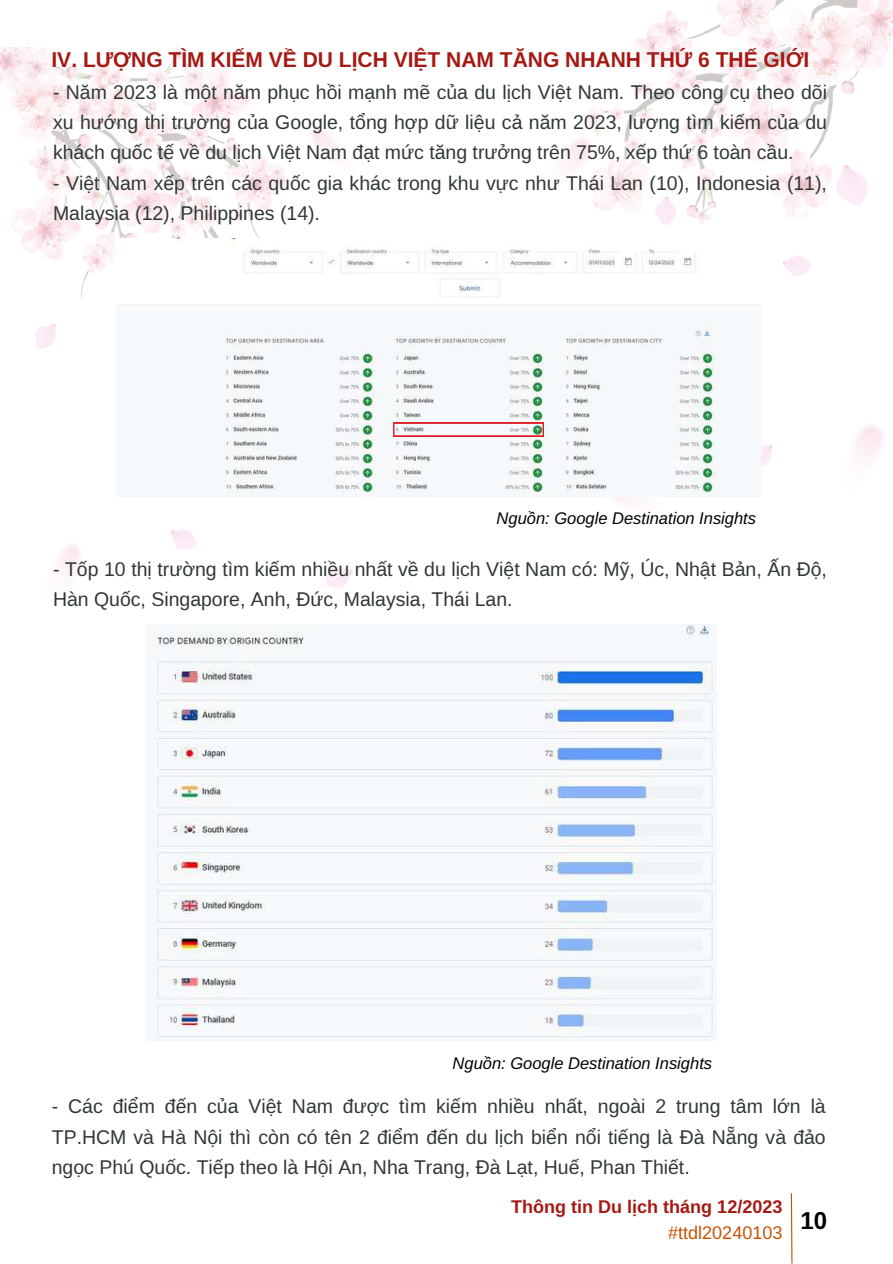
<style>
.page{position:relative;width:893px;height:1264px;background:#fff}
.page>*{position:absolute;margin:0;border:0;box-sizing:border-box;transform-origin:0 0}
.t1{font:700 24px "Libra Sans";color:#000}
.t2{font:700 21px "Libra Sans";color:#a51914}
.t3{font:19.5px/30.3px "Libra Sans";color:#303833;text-align:justify}
.t4{font:700 18px "Libra Sans";color:#a51914}
.t5{font:18px "Libra Sans";color:#c85103}
.t6{font:italic 16.5px "Libra Sans";color:#000}
</style>
<div class="page">
<img style="left:0;top:48px;width:375px;height:540px">
<img style="left:534px;top:0;width:358px;height:504px">
<img style="left:152px;top:625px;width:564px;height:415px">
<svg style="left:790px;top:1193px;width:3px;height:70px"></svg>
<img style="left:116px;top:238px;width:644px;height:258px">
<svg style="left:393px;top:423px;width:150px;height:13px"></svg>
<p class="t2" style="left:51px;top:48px;width:759px">IV. LƯỢNG TÌM KIẾM VỀ DU LỊCH VIỆT NAM TĂNG NHANH THỨ 6 THẾ GIỚI</p>
<p class="t3" style="left:53px;top:77px;width:775px">- Năm 2023 là một năm phục hồi mạnh mẽ của du lịch Việt Nam. Theo công cụ theo dõi xu hướng thị trường của Google, tổng hợp dữ liệu cả năm 2023, lượng tìm kiếm của du khách quốc tế về du lịch Việt Nam đạt mức tăng trưởng trên 75%, xếp thứ 6 toàn cầu.</p>
<p class="t3" style="left:53px;top:168px;width:775px">- Việt Nam xếp trên các quốc gia khác trong khu vực như Thái Lan (10), Indonesia (11),<br>Malaysia (12), Philippines (14).</p>
<p class="t6" style="left:496px;top:508px;width:261px">Nguồn: Google Destination Insights</p>
<p class="t3" style="left:53px;top:554px;width:775px">- Tốp 10 thị trường tìm kiếm nhiều nhất về du lịch Việt Nam có: Mỹ, Úc, Nhật Bản, Ấn Độ,<br>Hàn Quốc, Singapore, Anh, Đức, Malaysia, Thái Lan.</p>
<p class="t6" style="left:452px;top:1054px;width:261px">Nguồn: Google Destination Insights</p>
<p class="t3" style="left:52px;top:1091px;width:775px">- Các điểm đến của Việt Nam được tìm kiếm nhiều nhất, ngoài 2 trung tâm lớn là TP.HCM và Hà Nội thì còn có tên 2 điểm đến du lịch biển nổi tiếng là Đà Nẵng và đảo ngọc Phú Quốc. Tiếp theo là Hội An, Nha Trang, Đà Lạt, Huế, Phan Thiết.</p>
<p class="t4" style="left:511px;top:1196px;width:273px">Thông tin Du lịch tháng 12/2023</p>
<p class="t5" style="left:668px;top:1222px;width:116px">#ttdl20240103</p>
<p class="t1" style="left:800px;top:1207px;width:28px">10</p>
</div>
